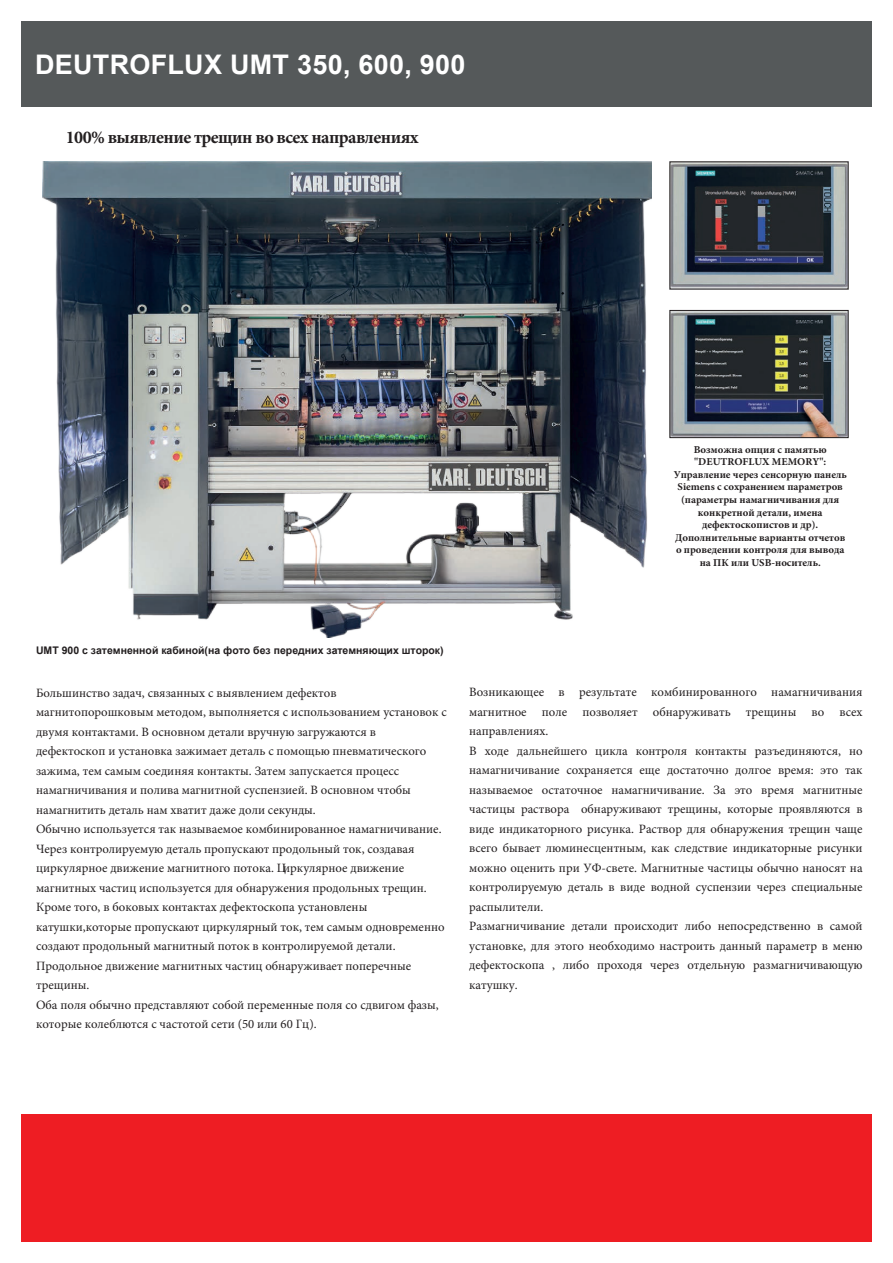
<style>
.page{position:relative;width:893px;height:1263px;background:#fff}
.page>*{position:absolute;margin:0;border:0;box-sizing:border-box;transform-origin:0 0}
.t1{font:700 27px "Arial";letter-spacing:.01em;color:#fff}
.t2{font:700 18px "Minion Pro";letter-spacing:-.03em;color:#231f20}
.t3{font:12.75px/19.5px "Minion Pro";color:#231f20}
.t4{font:700 10.5px/12.6px "Minion Pro";color:#231f20;text-align:center}
.t5{font:700 10.5px "Arial";color:#231f20}
</style>
<div class="page">
<div style="left:21px;top:1114px;width:851px;height:128px;background:#ee1d23"></div>
<div style="left:21px;top:21px;width:851px;height:85px;background:#55595a"></div>
<img style="left:43px;top:162px;width:608px;height:476px">
<img style="left:672px;top:164px;width:174px;height:123px">
<img style="left:672px;top:312px;width:174px;height:124px">
<div style="left:670px;top:310px;width:178px;height:128px;border:1px solid #231f20"></div>
<p class="t1" style="left:35px;top:46px;width:432px">DEUTROFLUX UMT 350, 600, 900</p>
<p class="t2" style="left:66px;top:124px;width:354px">100% выявление трещин во всех направлениях</p>
<p class="t4" style="left:674px;top:443px;width:175px">Возможна опция с памятью "DEUTROFLUX MEMORY":<br>Управление через сенсорную панель<br>Siemens с сохранением параметров (параметры намагничивания для конкретной детали, имена дефектоскопистов и др).<br>Дополнительные варианты отчетов о проведении контроля для вывода на ПК или USB-носитель.</p>
<p class="t5" style="left:36px;top:643px;width:409px">UMT 900 c затемненной кабиной(на фото без передних затемняющих шторок)</p>
<p class="t3" style="left:36px;top:683px;width:412px">Большинство задач, связанных с выявлением дефектов магнитопорошковым методом, выполняется с использованием установок с двумя контактами. В основном детали вручную загружаются в дефектоскоп и установка зажимает деталь с помощью пневматического зажима, тем самым соединяя контакты. Затем запускается процесс намагничивания и полива магнитной суспензией. В основном чтобы намагнитить деталь нам хватит даже доли секунды.<br>Обычно используется так называемое комбинированное намагничивание.<br>Через контролируемую деталь пропускают продольный ток, создавая циркулярное движение магнитного потока. Циркулярное движение магнитных частиц используется для обнаружения продольных трещин.<br>Кроме того, в боковых контактах дефектоскопа установлены катушки,которые пропускают циркулярный ток, тем самым одновременно создают продольный магнитный поток в контролируемой детали.<br>Продольное движение магнитных частиц обнаруживает поперечные трещины.<br>Оба поля обычно представляют собой переменные поля со сдвигом фазы, которые колеблются с частотой сети (50 или 60 Гц).</p>
<p class="t3" style="left:469px;top:683px;width:395px">Возникающее в результате комбинированного намагничивания магнитное поле позволяет обнаруживать трещины во всех направлениях.<br>В ходе дальнейшего цикла контроля контакты разъединяются, но намагничивание сохраняется еще достаточно долгое время: это так называемое остаточное намагничивание. За это время магнитные частицы раствора обнаруживают трещины, которые проявляются в виде индикаторного рисунка. Раствор для обнаружения трещин чаще всего бывает люминесцентным, как следствие индикаторные рисунки можно оценить при УФ-свете. Магнитные частицы обычно наносят на контролируемую деталь в виде водной суспензии через специальные распылители.<br>Размагничивание детали происходит либо непосредственно в самой установке, для этого необходимо настроить данный параметр в меню дефектоскопа , либо проходя через отдельную размагничивающую катушку.</p>
</div>
